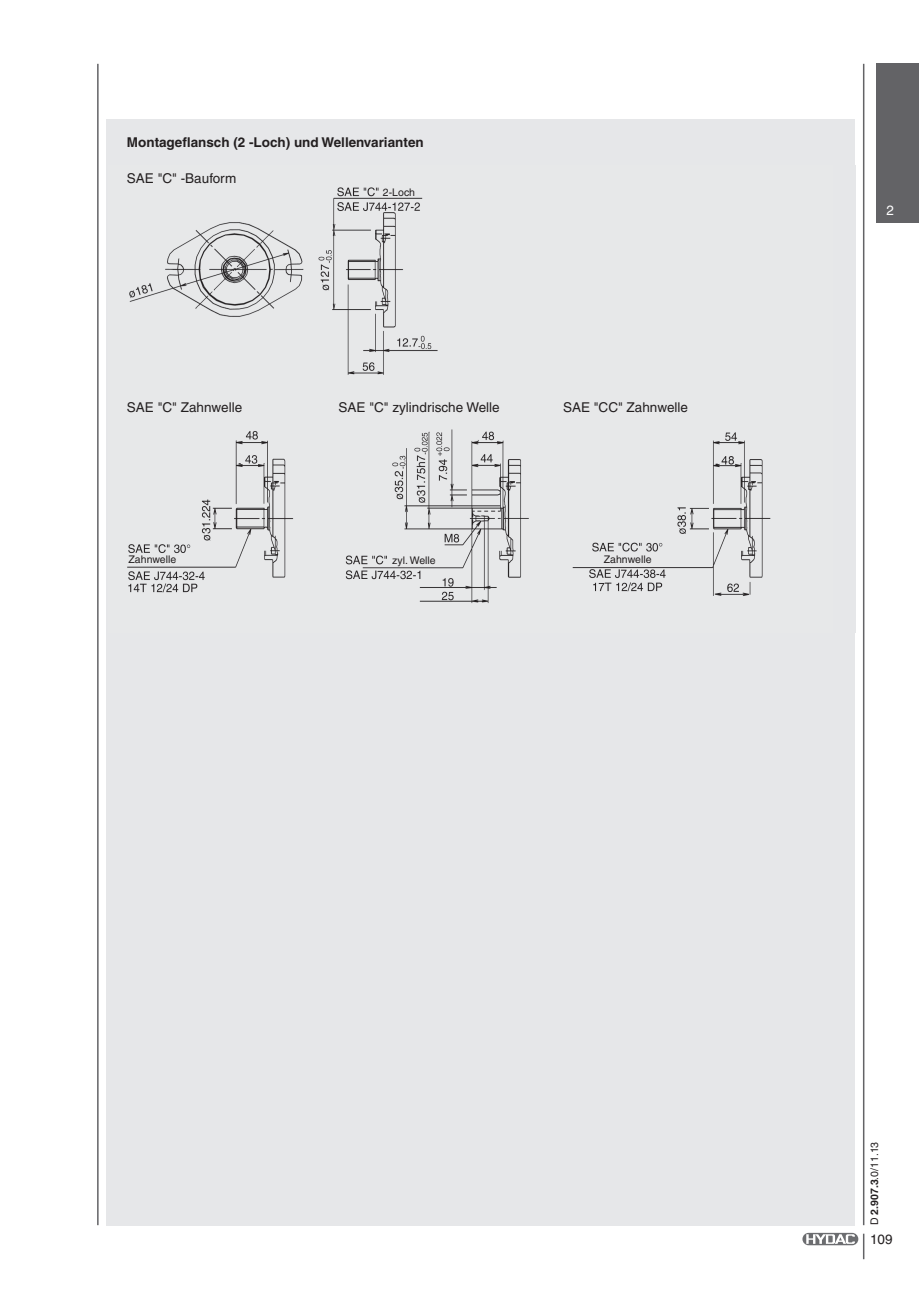
<style>
.page{position:relative;width:919px;height:1289px;background:#fff}
.page>*{position:absolute;margin:0;border:0;box-sizing:border-box;transform-origin:0 0}
.t1{font:13.5px "Helvetica";color:#231f20}
.t2{font:700 13.5px "Helvetica";color:#231f20}
.t3{font:13.5px "Helvetica";color:#fff}
.t4{font:10.5px "Helvetica";color:#231f20}
.s1{font-weight:700}
</style>
<div class="page">
<hr style="left:97px;top:64px;width:2px;height:1161px;background:#636366">
<hr style="left:862px;top:64px;width:2px;height:1161px;background:#636366">
<div style="left:801px;top:1232px;width:57px;height:13px;border:1px solid #fff;border-radius:6px"></div>
<svg style="left:802px;top:1232px;width:56px;height:13px"></svg>
<svg style="left:806px;top:1234px;width:48px;height:9px"></svg>
<hr style="left:862px;top:1233px;width:2px;height:26px;background:#636366">
<div style="left:876px;top:64px;width:42px;height:159px;background:#636366"></div>
<div style="left:106px;top:119px;width:749px;height:1106px;background:#e6e7e9"></div>
<img style="left:127px;top:187px;width:644px;height:416px">
<p class="t2" style="left:127px;top:134px;width:298px">Montageflansch (2 -Loch) und Wellenvarianten</p>
<p class="t4" style="left:383px;top:186px;width:34px">2-Loch</p>
<p class="t1" style="left:127px;top:170px;width:111px">SAE "C" -Bauform</p>
<p class="t1" style="left:127px;top:399px;width:117px">SAE "C" Zahnwelle</p>
<p class="t1" style="left:338px;top:399px;width:163px">SAE "C" zylindrische Welle</p>
<p class="t1" style="left:563px;top:399px;width:126px">SAE "CC" Zahnwelle</p>
<p class="t4" style="left:128px;top:553px;width:49px">Zahnwelle</p>
<p class="t4" style="left:392px;top:553px;width:45px">zyl. Welle</p>
<p class="t4" style="left:604px;top:553px;width:49px">Zahnwelle</p>
<p class="t3" style="left:886px;top:203px;width:9px">2</p>
<p class="t4" style="left:868px;top:1225px;width:85px;rotate:-90deg">D <span class="s1">2.907.3</span>.0/11.13</p>
<p class="t1" style="left:870px;top:1231px;width:24px">109</p>
</div>
